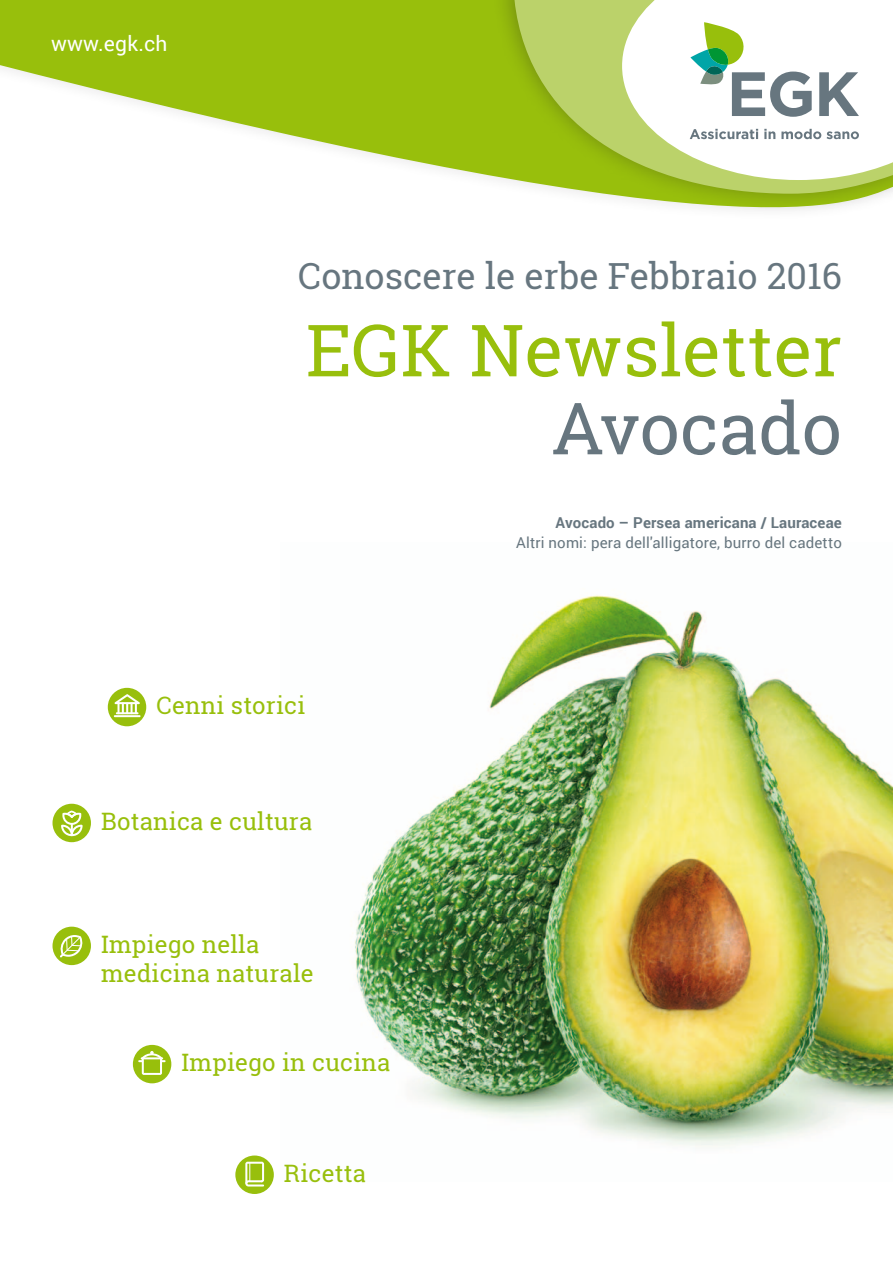
<style>
.page{position:relative;width:893px;height:1263px;background:#fff}
.page>*{position:absolute;margin:0;border:0;box-sizing:border-box;transform-origin:0 0}
.t1{font:72px "Roboto Slab";color:#98bf0c}
.t2{font:72px "Roboto Slab";color:#67767f}
.t3{font:36px "Roboto Slab";color:#67767f}
.t4{font:24px/28.8px "Roboto Slab";letter-spacing:.01em;color:#98bf0c}
.t5{font:21px "Roboto";letter-spacing:.01em;color:#fff}
.t6{font:15px "Roboto";letter-spacing:.01em;color:#67767f}
.t7{font:700 15px "Roboto";letter-spacing:.01em;color:#67767f}
</style>
<div class="page">
<img style="left:354px;top:595px;width:539px;height:552px">
<div style="left:108px;top:688px;width:38px;height:38px;background:#98bf0c;border-radius:50%"></div>
<svg style="left:114px;top:694px;width:26px;height:20px"></svg>
<hr style="left:116px;top:712px;width:23px;height:2px;background:#fff">
<hr style="left:114px;top:715px;width:27px;height:2px;background:#fff">
<div style="left:53px;top:804px;width:38px;height:38px;background:#98bf0c;border-radius:50%"></div>
<svg style="left:61px;top:810px;width:22px;height:26px"></svg>
<div style="left:53px;top:927px;width:38px;height:38px;background:#98bf0c;border-radius:50%"></div>
<svg style="left:60px;top:935px;width:23px;height:22px"></svg>
<div style="left:133px;top:1045px;width:38px;height:38px;background:#98bf0c;border-radius:50%"></div>
<svg style="left:138px;top:1051px;width:28px;height:24px"></svg>
<svg style="left:235px;top:1155px;width:39px;height:39px"></svg>
<svg style="left:245px;top:1162px;width:19px;height:24px"></svg>
<svg style="left:0;top:0;width:490px;height:178px;fill:#98bf0c"></svg>
<div style="left:490px;top:0;width:403px;height:213px;background:#1a171c;opacity:.4"></div>
<svg style="left:513px;top:0;width:380px;height:194px;fill:#bbd26a"></svg>
<svg style="left:622px;top:0;width:271px;height:180px"></svg>
<svg style="left:690px;top:129px;width:68px;height:10px"></svg>
<svg style="left:764px;top:129px;width:11px;height:10px"></svg>
<svg style="left:781px;top:129px;width:78px;height:10px"></svg>
<svg style="left:690px;top:22px;width:122px;height:95px"></svg>
<svg style="left:819px;top:72px;width:40px;height:44px"></svg>
<p class="t5" style="left:51px;top:29px;width:118px">www.egk.ch</p>
<h2 class="t3" style="left:298px;top:251px;width:545px">Conoscere le erbe Febbraio 2016</h2>
<h1 class="t1" style="left:306px;top:301px;width:538px">EGK Newsletter</h1>
<h1 class="t2" style="left:551px;top:379px;width:292px">Avocado</h1>
<p class="t7" style="left:555px;top:512px;width:288px">Avocado – Persea americana / Lauraceae</p>
<p class="t6" style="left:516px;top:532px;width:327px">Altri nomi: pera dell'alligatore, burro del cadetto</p>
<p class="t4" style="left:156px;top:691px;width:150px">Cenni storici</p>
<p class="t4" style="left:101px;top:807px;width:213px">Botanica e cultura</p>
<p class="t4" style="left:101px;top:929px;width:214px">Impiego nella medicina naturale</p>
<p class="t4" style="left:181px;top:1048px;width:210px">Impiego in cucina</p>
<p class="t4" style="left:284px;top:1158px;width:84px">Ricetta</p>
</div>
